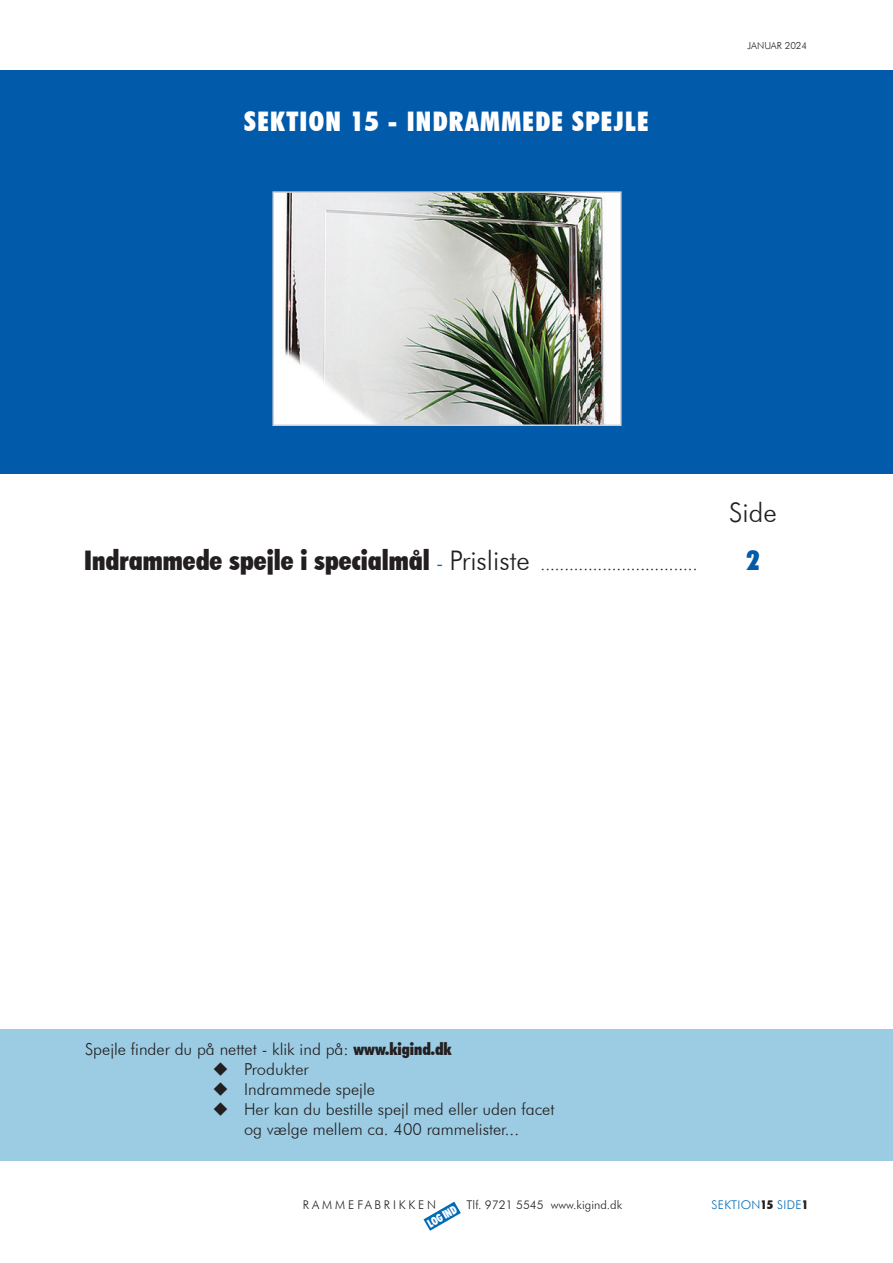
<style>
.page{position:relative;width:893px;height:1263px;background:#fff}
.page>*{position:absolute;margin:0;border:0;box-sizing:border-box;transform-origin:0 0}
.t1{font:900 condensed 27px "Futura BT";letter-spacing:.05em;color:#fff}
.t2{font:300 27px "Futura BT";color:#231f20}
.t3{font:900 condensed 27px "Futura BT";color:#015aaa}
.t4{font:300 16.5px "Futura BT";color:#231f20}
.t5{font:300 12px "Futura BT";color:#231f20}
.t6{font:300 12px "Futura BT";letter-spacing:.23em;color:#231f20}
.t7{font:300 12px "Futura BT";letter-spacing:.03em;color:#006bb6}
.t8{font:900 condensed 11.4px "Futura BT";color:#fff;scale:.91 1}
.t9{font:300 9.75px "Futura BT";color:#231f20}
.s1{font-weight:900;font-stretch:condensed;font-size:27px}
.s2{font-size:21px;color:#006bb6}
.s3{font-size:27px}
.s4{font-weight:900;font-stretch:condensed}
.s5{font-weight:900;font-stretch:condensed;color:#231f20}
</style>
<div class="page">
<svg style="left:423px;top:1202px;width:38px;height:29px"></svg>
<div style="left:0;top:70px;width:893px;height:404px;background:#015aaa"></div>
<img style="left:275px;top:194px;width:344px;height:229px">
<div style="left:272px;top:191px;width:350px;height:235px;border:2px solid #d1d2d4"></div>
<div style="left:0;top:1029px;width:893px;height:132px;background:#9bcce3"></div>
<p class="t1" style="left:244px;top:105px;width:406px">SEKTION 15 - INDRAMMEDE SPEJLE</p>
<p class="t9" style="left:748px;top:39px;width:61px">JANUAR 2024</p>
<p class="t4" style="left:84px;top:554px;width:615px"><span class="s1">Indrammede spejle i specialmål</span> <span class="s2">-</span> <span class="s3">Prisliste</span> .................................</p>
<p class="t2" style="left:729px;top:496px;width:49px">Side</p>
<p class="t3" style="left:746px;top:544px;width:15px">2</p>
<p class="t4" style="left:85px;top:1039px;width:368px">Spejle finder du på nettet - klik ind på: <span class="s4">www.kigind.dk</span></p>
<p class="t4" style="left:213px;top:1059px;width:98px">◆ Produkter</p>
<p class="t4" style="left:213px;top:1079px;width:164px">◆ Indrammede spejle</p>
<p class="t4" style="left:213px;top:1099px;width:344px">◆ Her kan du bestille spejl med eller uden facet</p>
<p class="t4" style="left:244px;top:1119px;width:277px">og vælge mellem ca. 400 rammelister...</p>
<p class="t6" style="left:303px;top:1197px;width:135px">RAMMEFABRIKKEN</p>
<p class="t5" style="left:467px;top:1197px;width:157px">Tlf. 9721 5545 www.kigind.dk</p>
<p class="t8" style="left:425px;top:1218px;width:36px;rotate:-30deg">LOGIND</p>
<p class="t7" style="left:711px;top:1197px;width:98px">SEKTION<span class="s5">15</span> SIDE<span class="s5">1</span></p>
</div>
